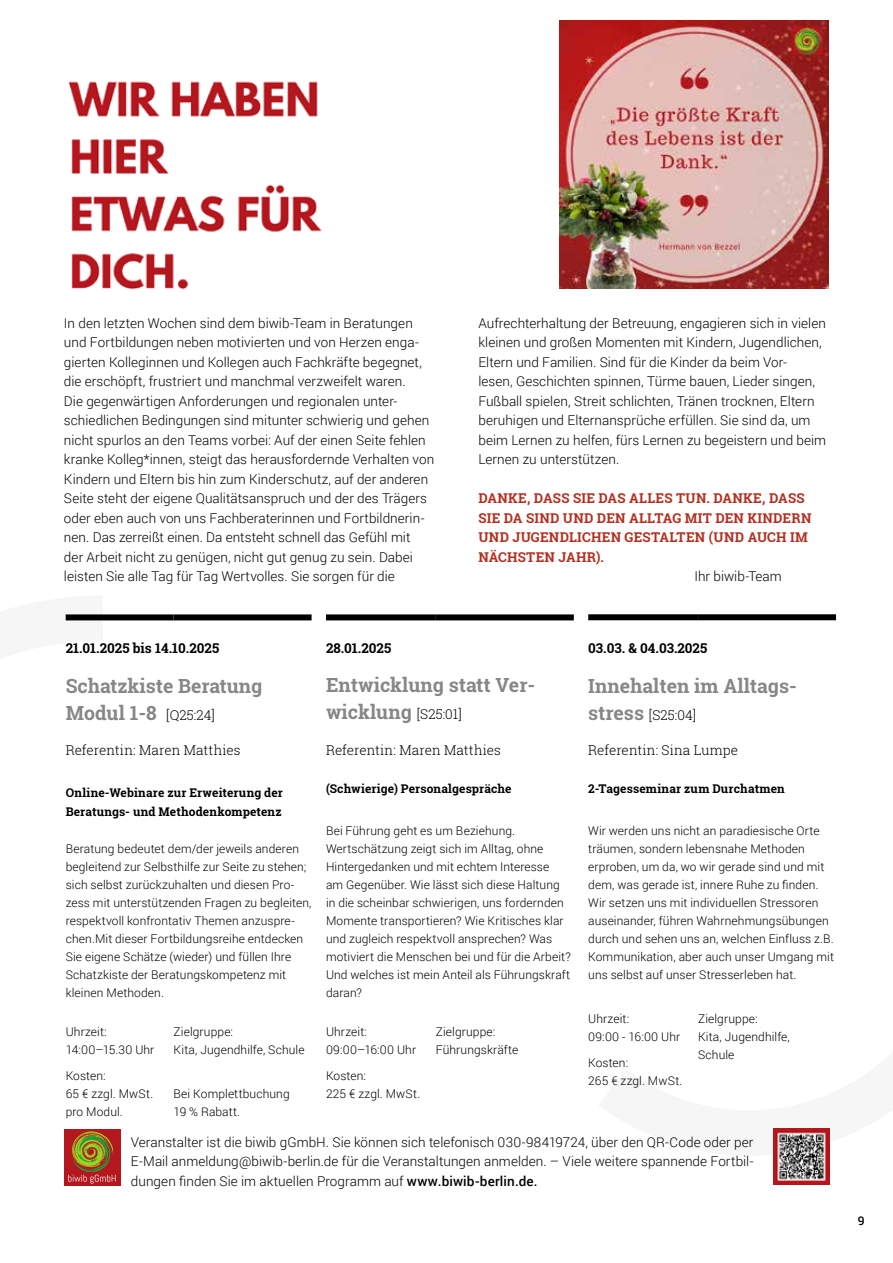
<style>
.page{position:relative;width:893px;height:1263px;background:#fff}
.page>*{position:absolute;margin:0;border:0;box-sizing:border-box;transform-origin:0 0}
.t1{font:700 19.5px/27px "Roboto Slab";color:#868786}
.t2{font:300 13.5px/19.5px "Roboto";letter-spacing:.005em;color:#000}
.t3{font:700 13.5px/19.5px "Roboto Slab";letter-spacing:.02em;color:#b32f1f}
.t4{font:300 13.5px "Roboto Slab";letter-spacing:.005em;color:#000}
.t5{font:700 13.5px "Roboto Slab";color:#000}
.t6{font:300 12px/18px "Roboto";letter-spacing:.01em;color:#000}
.t7{font:700 12px/19.5px "Roboto Slab";letter-spacing:.01em;color:#000}
.t8{font:500 12px "Roboto";color:#000}
.s1{font-weight:300;font-size:13.5px;color:#000}
.s2{font-weight:700;font-size:19.5px;color:#868786}
.s3{font-weight:500}
</style>
<div class="page">
<div style="left:588px;top:614px;width:110px;height:6px;background:#000"></div>
<div style="left:698px;top:614px;width:138px;height:6px;background:#000"></div>
<div style="left:326px;top:614px;width:110px;height:6px;background:#000"></div>
<div style="left:436px;top:614px;width:138px;height:6px;background:#000"></div>
<div style="left:66px;top:614px;width:108px;height:6px;background:#000"></div>
<div style="left:174px;top:614px;width:138px;height:6px;background:#000"></div>
<img style="left:773px;top:1128px;width:57px;height:57px">
<img style="left:560px;top:20px;width:268px;height:269px">
<hr style="left:0;top:77px;width:1px;height:36px;background:#18a036">
<img style="left:68px;top:81px;width:254px;height:209px">
<div style="left:64px;top:1129px;width:56px;height:57px;background:#b4171e"></div>
<svg style="left:68px;top:1131px;width:48px;height:52px"></svg>
<p class="t2" style="left:64px;top:313px;width:372px">In den letzten Wochen sind dem biwib-Team in Beratungen und Fortbildungen neben motivierten und von Herzen enga&shy;gierten Kolleginnen und Kollegen auch Fachkräfte begegnet, die erschöpft, frustriert und manchmal verzweifelt waren.<br>Die gegenwärtigen Anforderungen und regionalen unter&shy;schiedlichen Bedingungen sind mitunter schwierig und gehen nicht spurlos an den Teams vorbei: Auf der einen Seite fehlen kranke Kolleg*innen, steigt das herausfordernde Verhalten von Kindern und Eltern bis hin zum Kinderschutz, auf der anderen Seite steht der eigene Qualitätsanspruch und der des Trägers oder eben auch von uns Fachberaterinnen und Fortbildnerin&shy;nen. Das zerreißt einen. Da entsteht schnell das Gefühl mit<br>der Arbeit nicht zu genügen, nicht gut genug zu sein. Dabei leisten Sie alle Tag für Tag Wertvolles. Sie sorgen für die</p>
<p class="t2" style="left:478px;top:313px;width:349px">Aufrechterhaltung der Betreuung, engagieren sich in vielen kleinen und großen Momenten mit Kindern, Jugendlichen, Eltern und Familien. Sind für die Kinder da beim Vor-<br>lesen, Geschichten spinnen, Türme bauen, Lieder singen, Fußball spielen, Streit schlichten, Tränen trocknen, Eltern beruhigen und Elternansprüche erfüllen. Sie sind da, um beim Lernen zu helfen, fürs Lernen zu begeistern und beim Lernen zu unterstützen.</p>
<p class="t3" style="left:478px;top:488px;width:335px">DANKE, DASS SIE DAS ALLES TUN. DANKE, DASS SIE DA SIND UND DEN ALLTAG MIT DEN KINDERN UND JUGENDLICHEN GESTALTEN (UND AUCH IM NÄCHSTEN JAHR).</p>
<p class="t2" style="left:694px;top:566px;width:89px">Ihr biwib-Team</p>
<p class="t5" style="left:66px;top:639px;width:155px">21.01.2025 bis 14.10.2025</p>
<h1 class="t1" style="left:66px;top:672px;width:198px">Schatzkiste Beratung<br>Modul 1-8 <span class="s1">[Q25:24]</span></h1>
<p class="t4" style="left:66px;top:741px;width:176px">Referentin: Maren Matthies</p>
<p class="t7" style="left:66px;top:783px;width:219px">Online-Webinare zur Erweiterung der<br>Beratungs- und Methodenkompetenz</p>
<p class="t6" style="left:66px;top:840px;width:247px">Beratung bedeutet dem/der jeweils anderen begleitend zur Selbsthilfe zur Seite zu stehen; sich selbst zurückzuhalten und diesen Pro&shy;zess mit unterstützenden Fragen zu begleiten, respektvoll konfrontativ Themen anzuspre&shy;chen.Mit dieser Fortbildungsreihe entdecken Sie eigene Schätze (wieder) und füllen Ihre Schatzkiste der Beratungskompetenz mit kleinen Methoden.</p>
<p class="t6" style="left:66px;top:1022px;width:90px">Uhrzeit:<br>14:00–15.30 Uhr</p>
<p class="t6" style="left:66px;top:1066px;width:89px">Kosten:<br>65 € zzgl. MwSt. pro Modul.</p>
<p class="t6" style="left:174px;top:1022px;width:133px">Zielgruppe:<br>Kita, Jugendhilfe, Schule</p>
<p class="t6" style="left:174px;top:1084px;width:118px">Bei Komplettbuchung<br>19 % Rabatt.</p>
<p class="t5" style="left:326px;top:639px;width:67px">28.01.2025</p>
<h1 class="t1" style="left:326px;top:672px;width:211px">Entwicklung statt Ver&shy;wicklung <span class="s1">[S25:01]</span></h1>
<p class="t4" style="left:326px;top:741px;width:176px">Referentin: Maren Matthies</p>
<p class="t7" style="left:326px;top:779px;width:187px">(Schwierige) Personalgespräche</p>
<p class="t6" style="left:326px;top:822px;width:247px">Bei Führung geht es um Beziehung.<br>Wertschätzung zeigt sich im Alltag, ohne Hintergedanken und mit echtem Interesse<br>am Gegenüber. Wie lässt sich diese Haltung in die scheinbar schwierigen, uns fordernden Momente transportieren? Wie Kritisches klar und zugleich respektvoll ansprechen? Was motiviert die Menschen bei und für die Arbeit?<br>Und welches ist mein Anteil als Führungskraft daran?</p>
<p class="t6" style="left:326px;top:1022px;width:92px">Uhrzeit:<br>09:00–16:00 Uhr</p>
<p class="t6" style="left:326px;top:1066px;width:96px">Kosten:<br>225 € zzgl. MwSt.</p>
<p class="t6" style="left:436px;top:1022px;width:84px">Zielgruppe:<br>Führungskräfte</p>
<p class="t5" style="left:588px;top:639px;width:121px">03.03. &amp; 04.03.2025</p>
<h1 class="t1" style="left:588px;top:672px;width:210px">Innehalten im Alltags-</h1>
<p class="t4" style="left:588px;top:705px;width:110px"><span class="s2">stress</span> [S25:04]</p>
<p class="t4" style="left:588px;top:741px;width:151px">Referentin: Sina Lumpe</p>
<p class="t7" style="left:588px;top:779px;width:198px">2-Tagesseminar zum Durchatmen</p>
<p class="t6" style="left:588px;top:822px;width:247px">Wir werden uns nicht an paradiesische Orte träumen, sondern lebensnahe Methoden erproben, um da, wo wir gerade sind und mit dem, was gerade ist, innere Ruhe zu finden.<br>Wir setzen uns mit individuellen Stressoren auseinander, führen Wahrnehmungsübungen durch und sehen uns an, welchen Einfluss z.B.<br>Kommunikation, aber auch unser Umgang mit uns selbst auf unser Stresserleben hat.</p>
<p class="t6" style="left:588px;top:1009px;width:94px">Uhrzeit:<br>09:00 - 16:00 Uhr</p>
<p class="t6" style="left:588px;top:1053px;width:96px">Kosten:<br>265 € zzgl. MwSt.</p>
<p class="t6" style="left:698px;top:1009px;width:93px">Zielgruppe:<br>Kita, Jugendhilfe,<br>Schule</p>
<p class="t2" style="left:131px;top:1131px;width:624px;text-align:justify">Veranstalter ist die biwib gGmbH. Sie können sich telefonisch 030-98419724, über den QR-Code oder per E-Mail anmeldung@biwib-berlin.de für die Veranstaltungen anmelden. – Viele weitere spannende Fortbil&shy;dungen finden Sie im aktuellen Programm auf <span class="s3">www.biwib-berlin.de.</span></p>
<p class="t8" style="left:858px;top:1212px;width:8px">9</p>
</div>
